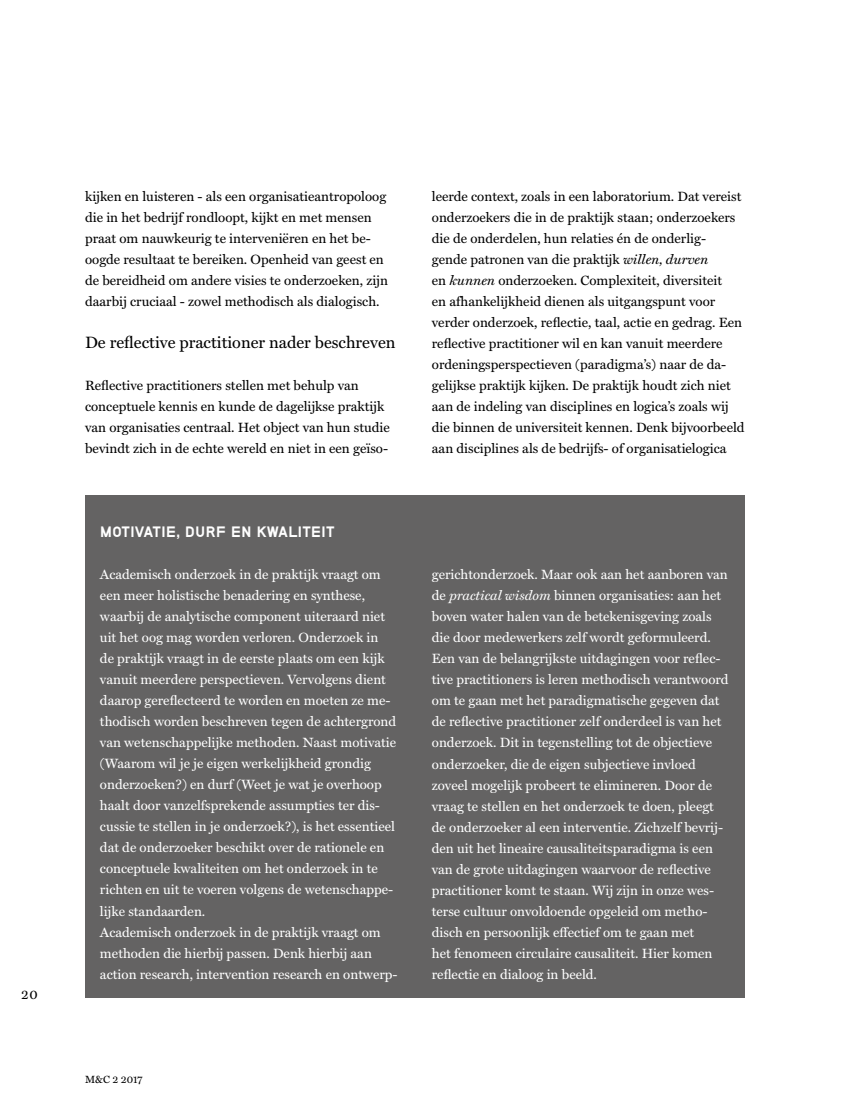
<style>
.page{position:relative;width:851px;height:1106px;background:#fff}
.page>*{position:absolute;margin:0;border:0;box-sizing:border-box;transform-origin:0 0}
.t1{font:16.5px "Miller Text";color:#000}
.t2{font:15px "Neubau Grotesk Sch";letter-spacing:.04em;color:#fff}
.t3{font:13.5px/21px "Miller Text";color:#fff}
.t4{font:13.5px/21px "Miller Text";color:#000}
.t5{font:10.5px "Miller Text";color:#000}
.s1{font-style:italic}
</style>
<div class="page">
<div style="left:85px;top:495px;width:659px;height:503px;background:#646363"></div>
<p class="t4" style="left:21px;top:984px;width:18px">20</p>
<p class="t4" style="left:85px;top:186px;width:304px">kijken en luisteren - als een organisatieantropoloog die in het bedrijf rondloopt, kijkt en met mensen praat om nauwkeurig te interveniëren en het be&shy;oogde resultaat te bereiken. Openheid van geest en de bereidheid om andere visies te onderzoeken, zijn daarbij cruciaal - zowel methodisch als dialogisch.</p>
<p class="t1" style="left:85px;top:333px;width:312px">De reflective practitioner nader beschreven</p>
<p class="t4" style="left:85px;top:375px;width:306px">Reflective practitioners stellen met behulp van conceptuele kennis en kunde de dagelijkse praktijk van organisaties centraal. Het object van hun studie bevindt zich in de echte wereld en niet in een geïso-</p>
<p class="t2" style="left:100px;top:522px;width:235px">MOTIVATIE, DURF EN KWALITEIT</p>
<p class="t4" style="left:432px;top:186px;width:314px">leerde context, zoals in een laboratorium. Dat vereist onderzoekers die in de praktijk staan; onderzoekers die de onderdelen, hun relaties én de onderlig&shy;gende patronen van die praktijk <span class="s1">willen, durven<br></span>en <span class="s1">kunnen</span> onderzoeken. Complexiteit, diversiteit<br>en afhankelijkheid dienen als uitgangspunt voor verder onderzoek, reflectie, taal, actie en gedrag. Een reflective practitioner wil en kan vanuit meerdere ordeningsperspectieven (paradigma’s) naar de da&shy;gelijkse praktijk kijken. De praktijk houdt zich niet aan de indeling van disciplines en logica’s zoals wij die binnen de universiteit kennen. Denk bijvoorbeeld aan disciplines als de bedrijfs- of organisatielogica</p>
<p class="t3" style="left:100px;top:564px;width:299px">Academisch onderzoek in de praktijk vraagt om een meer holistische benadering en synthese, waarbij de analytische component uiteraard niet uit het oog mag worden verloren. Onderzoek in<br>de praktijk vraagt in de eerste plaats om een kijk vanuit meerdere perspectieven. Vervolgens dient daarop gereflecteerd te worden en moeten ze me&shy;thodisch worden beschreven tegen de achtergrond van wetenschappelijke methoden. Naast motivatie (Waarom wil je je eigen werkelijkheid grondig onderzoeken?) en durf (Weet je wat je overhoop haalt door vanzelfsprekende assumpties ter dis&shy;cussie te stellen in je onderzoek?), is het essentieel dat de onderzoeker beschikt over de rationele en conceptuele kwaliteiten om het onderzoek in te richten en uit te voeren volgens de wetenschappe&shy;lijke standaarden.<br>Academisch onderzoek in de praktijk vraagt om methoden die hierbij passen. Denk hierbij aan action research, intervention research en ontwerp-</p>
<p class="t3" style="left:432px;top:564px;width:298px">gerichtonderzoek. Maar ook aan het aanboren van de <span class="s1">practical wisdom</span> binnen organisaties: aan het boven water halen van de betekenisgeving zoals die door medewerkers zelf wordt geformuleerd.<br>Een van de belangrijkste uitdagingen voor reflec&shy;tive practitioners is leren methodisch verantwoord om te gaan met het paradigmatische gegeven dat de reflective practitioner zelf onderdeel is van het onderzoek. Dit in tegenstelling tot de objectieve onderzoeker, die de eigen subjectieve invloed zoveel mogelijk probeert te elimineren. Door de vraag te stellen en het onderzoek te doen, pleegt de onderzoeker al een interventie. Zichzelf bevrij&shy;den uit het lineaire causaliteitsparadigma is een van de grote uitdagingen waarvoor de reflective practitioner komt te staan. Wij zijn in onze wes&shy;terse cultuur onvoldoende opgeleid om metho&shy;disch en persoonlijk effectief om te gaan met<br>het fenomeen circulaire causaliteit. Hier komen reflectie en dialoog in beeld.</p>
<p class="t5" style="left:85px;top:1073px;width:59px">M&amp;C 2 2017</p>
</div>
